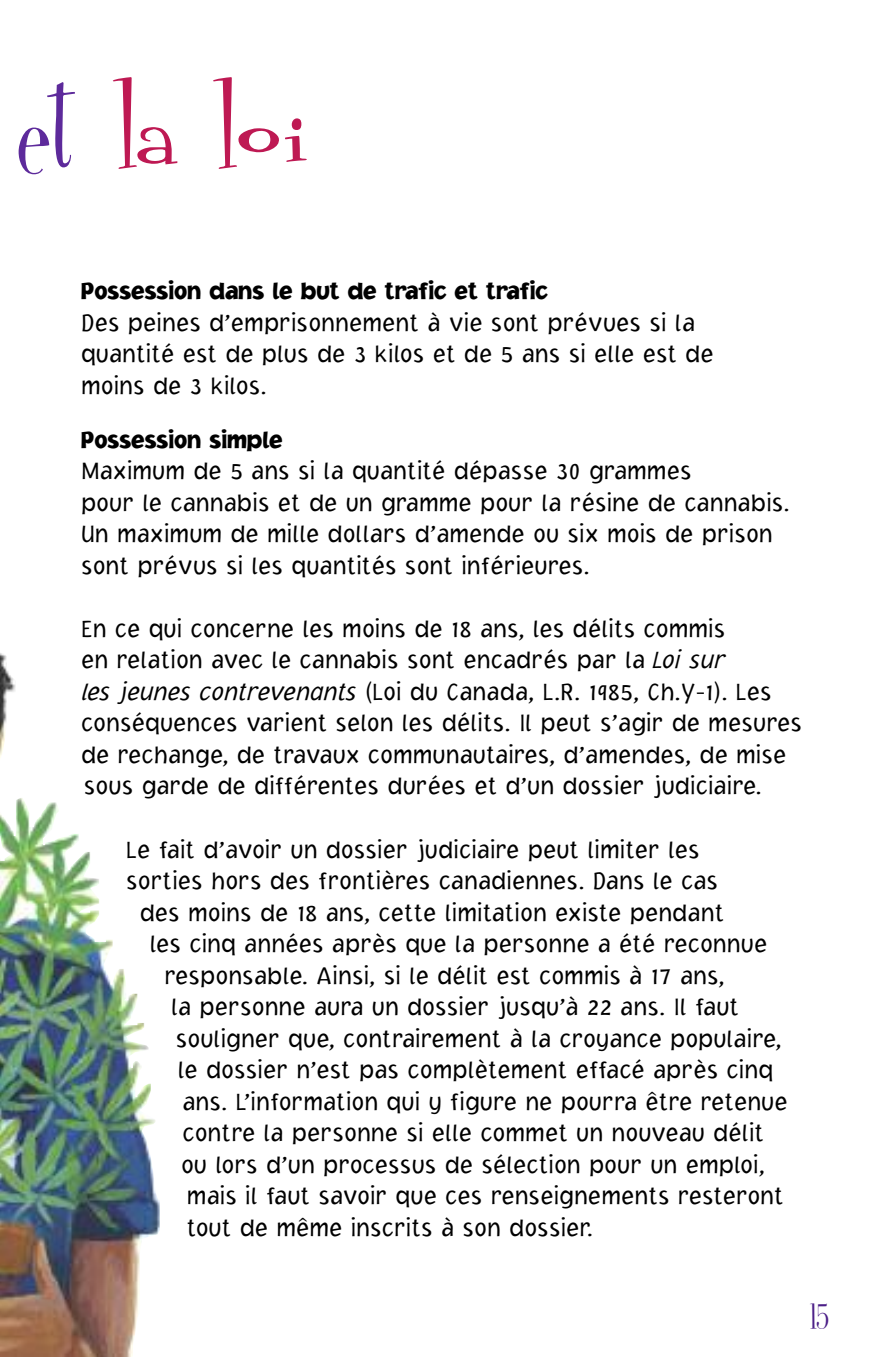
<style>
.page{position:relative;width:881px;height:1357px;background:#fff}
.page>*{position:absolute;margin:0;border:0;box-sizing:border-box;transform-origin:0 0}
.t1{font:150.3px "Fontdinerdotcom";letter-spacing:-.03em;color:#be1953}
.t2{font:40.5px "Fontdinerdotcom";color:#4b1e87}
.t3{font:300 24.75px/31.5px "Jacoby ICG";color:#000}
.t4{font:900 24.75px "Jacoby ICG";color:#000}
.s1{color:#5d2a9b}
.s2{font-style:italic}
</style>
<div class="page">
<img style="left:0;top:653px;width:160px;height:704px">
<h1 class="t1" style="left:16px;top:57px;width:294px"><span class="s1">et</span> la loi</h1>
<p class="t4" style="left:81px;top:276px;width:468px">Possession dans le but de trafic et trafic</p>
<p class="t3" style="left:81px;top:307px;width:634px">Des peines d’emprisonnement à vie sont prévues si la quantité est de plus de 3 kilos et de 5 ans si elle est de moins de 3 kilos.</p>
<p class="t4" style="left:81px;top:425px;width:203px">Possession simple</p>
<p class="t3" style="left:81px;top:455px;width:710px">Maximum de 5 ans si la quantité dépasse 30 grammes<br>pour le cannabis et de un gramme pour la résine de cannabis.<br>Un maximum de mille dollars d’amende ou six mois de prison sont prévus si les quantités sont inférieures.</p>
<p class="t3" style="left:81px;top:613px;width:723px">En ce qui concerne les moins de 18 ans, les délits commis<br>en relation avec le cannabis sont encadrés par la <span class="s2">Loi sur<br>les jeunes contrevenants</span> (Loi du Canada, L.R. 1985, Ch.Y-1). Les conséquences varient selon les délits. Il peut s’agir de mesures de rechange, de travaux communautaires, d’amendes, de mise sous garde de différentes durées et d’un dossier judiciaire.</p>
<p class="t3" style="left:126px;top:833px;width:575px">Le fait d’avoir un dossier judiciaire peut limiter les</p>
<p class="t3" style="left:126px;top:865px;width:594px">sorties hors des frontières canadiennes. Dans le cas</p>
<p class="t3" style="left:140px;top:896px;width:586px">des moins de 18 ans, cette limitation existe pendant</p>
<p class="t3" style="left:150px;top:928px;width:619px">les cinq années après que la personne a été reconnue</p>
<p class="t3" style="left:164px;top:959px;width:562px">responsable. Ainsi, si le délit est commis à 17 ans,</p>
<p class="t3" style="left:171px;top:991px;width:570px">la personne aura un dossier jusqu’à 22 ans. Il faut</p>
<p class="t3" style="left:176px;top:1022px;width:607px">souligner que, contrairement à la croyance populaire,</p>
<p class="t3" style="left:178px;top:1054px;width:597px">le dossier n’est pas complètement effacé après cinq</p>
<p class="t3" style="left:182px;top:1085px;width:607px">ans. L’information qui y figure ne pourra être retenue</p>
<p class="t3" style="left:182px;top:1117px;width:583px">contre la personne si elle commet un nouveau délit</p>
<p class="t3" style="left:181px;top:1148px;width:585px">ou lors d’un processus de sélection pour un emploi,</p>
<p class="t3" style="left:187px;top:1180px;width:598px">mais il faut savoir que ces renseignements resteront</p>
<p class="t3" style="left:187px;top:1211px;width:408px">tout de même inscrits à son dossier.</p>
<h2 class="t2" style="left:810px;top:1296px;width:20px">15</h2>
</div>
